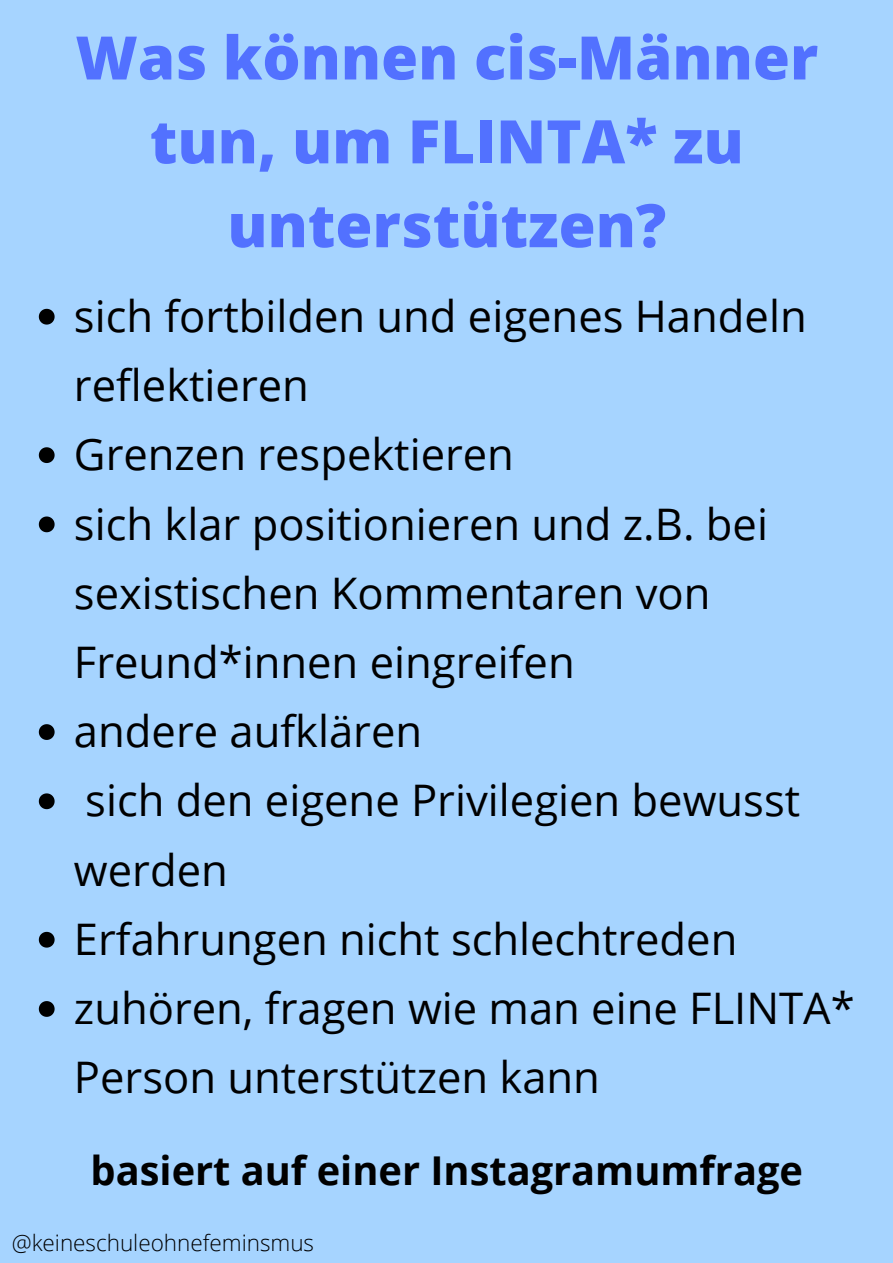
<style>
.page{position:relative;width:893px;height:1263px;background:#a6d4ff}
.page>*{position:absolute;margin:0;border:0;box-sizing:border-box;transform-origin:0 0}
.t1{font:800 60px/83.8px "Open Sans";color:#5271ff;text-align:center}
.t2{font:43.5px/69.2px "Open Sans";color:#000}
.t3{font:700 39.75px "Open Sans";color:#000}
.t4{font:300 22.5px "Open Sans";color:#000}
</style>
<div class="page">
<svg style="left:39px;top:309px;width:16px;height:16px"></svg>
<svg style="left:39px;top:447px;width:16px;height:16px"></svg>
<svg style="left:39px;top:516px;width:16px;height:16px"></svg>
<svg style="left:39px;top:724px;width:16px;height:16px"></svg>
<svg style="left:39px;top:793px;width:16px;height:16px"></svg>
<svg style="left:39px;top:932px;width:16px;height:15px"></svg>
<svg style="left:39px;top:1001px;width:16px;height:16px"></svg>
<p class="t1" style="left:75px;top:14px;width:744px">Was können cis-Männer tun, um FLINTA* zu unterstützen?</p>
<p class="t2" style="left:74px;top:280px;width:734px">sich fortbilden und eigenes Handeln reflektieren</p>
<p class="t2" style="left:74px;top:419px;width:441px">Grenzen respektieren</p>
<p class="t2" style="left:74px;top:488px;width:695px">sich klar positionieren und z.B. bei sexistischen Kommentaren von<br>Freund*innen eingreifen</p>
<p class="t2" style="left:74px;top:696px;width:350px">andere aufklären</p>
<p class="t2" style="left:74px;top:765px;width:727px">sich den eigene Privilegien bewusst werden</p>
<p class="t2" style="left:74px;top:903px;width:665px">Erfahrungen nicht schlechtreden</p>
<p class="t2" style="left:74px;top:973px;width:782px">zuhören, fragen wie man eine FLINTA*<br>Person unterstützen kann</p>
<p class="t3" style="left:91px;top:1142px;width:714px">basiert auf einer Instagramumfrage</p>
<p class="t4" style="left:12px;top:1227px;width:304px">@keineschuleohnefeminsmus</p>
</div>
